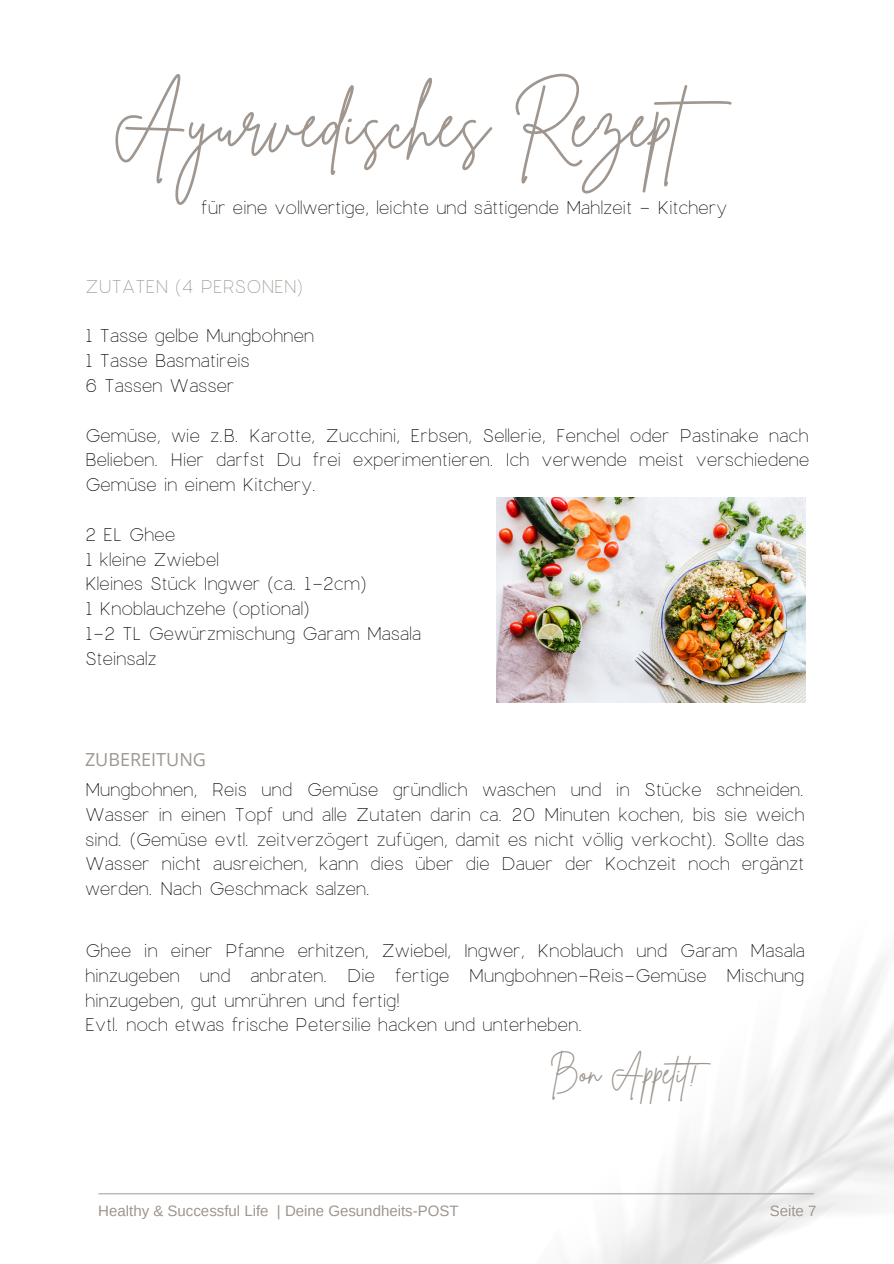
<style>
.page{position:relative;width:894px;height:1264px;background:#fff}
.page>*{position:absolute;margin:0;border:0;box-sizing:border-box;transform-origin:0 0}
.t1{font:69px "Brittany Signature";color:#9f968f}
.t2{font:31.2px "Brittany Signature";color:#9f968f}
.t3{font:100 18px/24.8px "Charlevoix Pro";color:#000;text-align:justify}
.t4{font:100 18px "Charlevoix Pro";color:#9f968f}
.t5{font:18px "Open Sans";color:#9f968f}
.t6{font:15px "Arimo";color:#9f968f}
</style>
<div class="page">
<img style="left:496px;top:497px;width:308px;height:205px">
<hr style="left:99px;top:1193px;width:714px;height:1px;background:#9f968f">
<p class="t1" style="left:112px;top:78px;width:640px">Ayurvedisches Rezept</p>
<p class="t3" style="left:201px;top:194px;width:527px">für eine vollwertige, leichte und sättigende Mahlzeit - Kitchery</p>
<p class="t4" style="left:85px;top:275px;width:219px">ZUTATEN (4 PERSONEN)</p>
<p class="t3" style="left:85px;top:323px;width:231px">1 Tasse gelbe Mungbohnen</p>
<p class="t3" style="left:85px;top:348px;width:166px">1 Tasse Basmatireis</p>
<p class="t3" style="left:85px;top:372px;width:151px">6 Tassen Wasser</p>
<p class="t3" style="left:85px;top:422px;width:725px">Gemüse, wie z.B. Karotte, Zucchini, Erbsen, Sellerie, Fenchel oder Pastinake nach Belieben. Hier darfst Du frei experimentieren. Ich verwende meist verschiedene Gemüse in einem Kitchery.</p>
<p class="t3" style="left:85px;top:521px;width:92px">2 EL Ghee</p>
<p class="t3" style="left:85px;top:546px;width:135px">1 kleine Zwiebel</p>
<p class="t3" style="left:85px;top:571px;width:282px">Kleines Stück Ingwer (ca. 1-2cm)</p>
<p class="t3" style="left:85px;top:595px;width:226px">1 Knoblauchzehe (optional)</p>
<p class="t3" style="left:85px;top:620px;width:337px">1-2 TL Gewürzmischung Garam Masala</p>
<p class="t3" style="left:85px;top:645px;width:73px">Steinsalz</p>
<p class="t5" style="left:85px;top:746px;width:122px">ZUBEREITUNG</p>
<p class="t3" style="left:85px;top:776px;width:720px">Mungbohnen, Reis und Gemüse gründlich waschen und in Stücke schneiden.<br>Wasser in einen Topf und alle Zutaten darin ca. 20 Minuten kochen, bis sie weich sind. (Gemüse evtl. zeitverzögert zufügen, damit es nicht völlig verkocht). Sollte das Wasser nicht ausreichen, kann dies über die Dauer der Kochzeit noch ergänzt werden. Nach Geschmack salzen.</p>
<p class="t3" style="left:85px;top:937px;width:721px">Ghee in einer Pfanne erhitzen, Zwiebel, Ingwer, Knoblauch und Garam Masala hinzugeben und anbraten. Die fertige Mungbohnen-Reis-Gemüse Mischung hinzugeben, gut umrühren und fertig!</p>
<p class="t3" style="left:85px;top:1011px;width:499px">Evtl. noch etwas frische Petersilie hacken und unterheben.</p>
<p class="t6" style="left:98px;top:1202px;width:362px">Healthy &amp; Successful Life | Deine Gesundheits-POST</p>
<p class="t2" style="left:549px;top:1052px;width:172px">Bon Appetit!</p>
<p class="t6" style="left:769px;top:1202px;width:48px">Seite 7</p>
</div>
